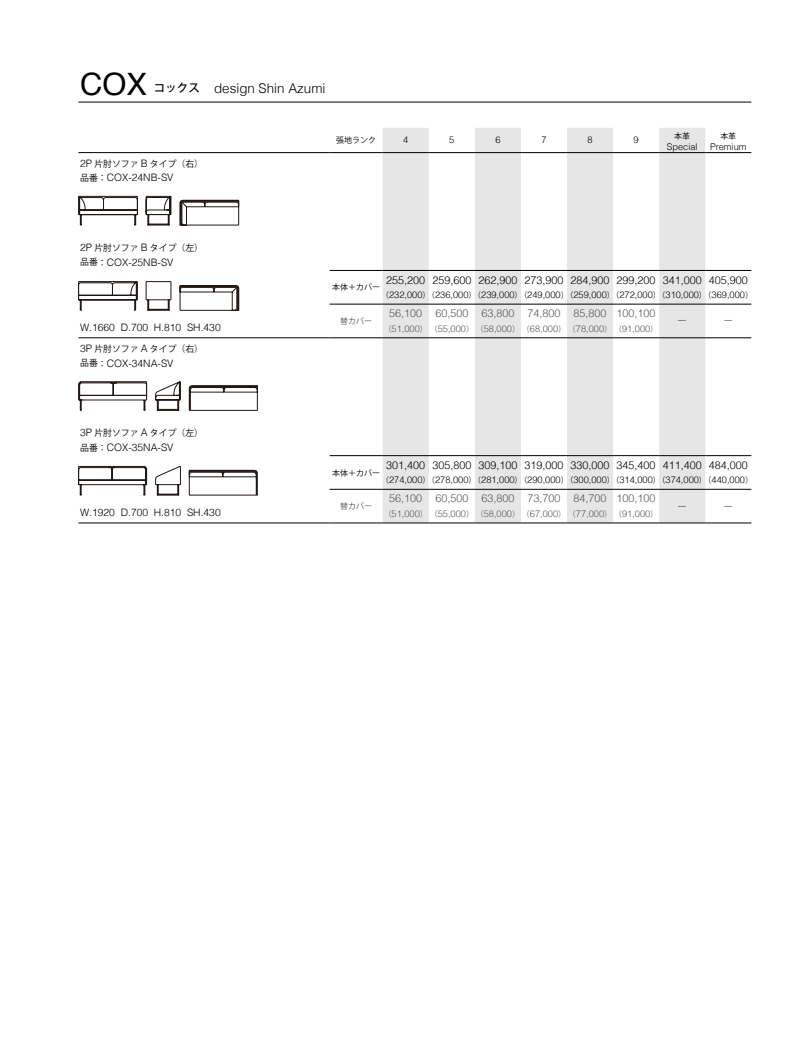
<style>
.page{position:relative;width:801px;height:1042px;background:#fff}
.page>*{position:absolute;margin:0;border:0;box-sizing:border-box;transform-origin:0 0}
.t1{font:30.88px "Helvetica";color:#000}
.t2{font:300 13.38px "Helvetica";color:#000}
.t3{font:300 10.75px "Helvetica";color:#000}
.t4{font:300 10.75px "Helvetica";color:#595757}
.t5{font:300 10.25px "Helvetica";color:#000}
.t6{font:300 9.25px "Helvetica";color:#000}
.t7{font:300 9.25px "Helvetica";color:#595757}
.t8{font:9.25px "Koz Go Pro";color:#595757}
.t9{font:8.88px "Koz Go Pro";color:#000}
.t10{font:8px "Koz Go Pro";color:#000}
.t11{font:8px "Koz Go Pro";color:#595757}
.s1{font-family:"Koz Go Pro";font-weight:500;font-size:11.5px}
.s2{font-family:"Helvetica";font-weight:300;font-size:10.25px}
.s3{font-family:"Koz Go Pro";font-weight:400;font-size:8.88px}
.s4{font-family:"Koz Go Pro";font-weight:400;font-size:8px}
</style>
<div class="page">
<hr style="left:78px;top:102px;width:673px;height:1px;background:#000">
<svg style="left:383px;top:128px;width:322px;height:327px;fill:#e6e6e6"></svg>
<svg style="left:383px;top:271px;width:322px;height:67px"></svg>
<svg style="left:383px;top:456px;width:322px;height:67px"></svg>
<hr style="left:330px;top:338px;width:53px;height:1px;background:#000">
<hr style="left:330px;top:523px;width:53px;height:1px;background:#000">
<hr style="left:330px;top:270px;width:53px;height:1px;background:#000">
<hr style="left:330px;top:304px;width:53px;height:1px;background:#000">
<hr style="left:330px;top:455px;width:53px;height:1px;background:#000">
<hr style="left:330px;top:489px;width:53px;height:1px;background:#000">
<hr style="left:383px;top:270px;width:46px;height:1px;background:#000">
<hr style="left:429px;top:270px;width:46px;height:1px;background:#000">
<hr style="left:475px;top:270px;width:46px;height:1px;background:#000">
<hr style="left:521px;top:270px;width:46px;height:1px;background:#000">
<hr style="left:567px;top:270px;width:46px;height:1px;background:#000">
<hr style="left:613px;top:270px;width:46px;height:1px;background:#000">
<hr style="left:659px;top:270px;width:46px;height:1px;background:#000">
<hr style="left:705px;top:270px;width:46px;height:1px;background:#000">
<hr style="left:383px;top:304px;width:46px;height:1px;background:#000">
<hr style="left:429px;top:304px;width:46px;height:1px;background:#000">
<hr style="left:475px;top:304px;width:46px;height:1px;background:#000">
<hr style="left:521px;top:304px;width:46px;height:1px;background:#000">
<hr style="left:567px;top:304px;width:46px;height:1px;background:#000">
<hr style="left:613px;top:304px;width:46px;height:1px;background:#000">
<hr style="left:659px;top:304px;width:46px;height:1px;background:#000">
<hr style="left:705px;top:304px;width:46px;height:1px;background:#000">
<hr style="left:383px;top:338px;width:46px;height:1px;background:#000">
<hr style="left:429px;top:338px;width:46px;height:1px;background:#000">
<hr style="left:475px;top:338px;width:46px;height:1px;background:#000">
<hr style="left:521px;top:338px;width:46px;height:1px;background:#000">
<hr style="left:567px;top:338px;width:46px;height:1px;background:#000">
<hr style="left:613px;top:338px;width:46px;height:1px;background:#000">
<hr style="left:659px;top:338px;width:46px;height:1px;background:#000">
<hr style="left:705px;top:338px;width:46px;height:1px;background:#000">
<hr style="left:383px;top:455px;width:46px;height:1px;background:#000">
<hr style="left:429px;top:455px;width:46px;height:1px;background:#000">
<hr style="left:475px;top:455px;width:46px;height:1px;background:#000">
<hr style="left:521px;top:455px;width:46px;height:1px;background:#000">
<hr style="left:567px;top:455px;width:46px;height:1px;background:#000">
<hr style="left:613px;top:455px;width:46px;height:1px;background:#000">
<hr style="left:659px;top:455px;width:46px;height:1px;background:#000">
<hr style="left:705px;top:455px;width:46px;height:1px;background:#000">
<hr style="left:383px;top:489px;width:46px;height:1px;background:#000">
<hr style="left:429px;top:489px;width:46px;height:1px;background:#000">
<hr style="left:475px;top:489px;width:46px;height:1px;background:#000">
<hr style="left:521px;top:489px;width:46px;height:1px;background:#000">
<hr style="left:567px;top:489px;width:46px;height:1px;background:#000">
<hr style="left:613px;top:489px;width:46px;height:1px;background:#000">
<hr style="left:659px;top:489px;width:46px;height:1px;background:#000">
<hr style="left:705px;top:489px;width:46px;height:1px;background:#000">
<hr style="left:383px;top:523px;width:46px;height:1px;background:#000">
<hr style="left:429px;top:523px;width:46px;height:1px;background:#000">
<hr style="left:475px;top:523px;width:46px;height:1px;background:#000">
<hr style="left:521px;top:523px;width:46px;height:1px;background:#000">
<hr style="left:567px;top:523px;width:46px;height:1px;background:#000">
<hr style="left:613px;top:523px;width:46px;height:1px;background:#000">
<hr style="left:659px;top:523px;width:46px;height:1px;background:#000">
<hr style="left:705px;top:523px;width:46px;height:1px;background:#000">
<hr style="left:78px;top:338px;width:252px;height:1px;background:#000">
<hr style="left:78px;top:523px;width:252px;height:1px;background:#000">
<hr style="left:78px;top:152px;width:252px;height:1px;background:#000">
<hr style="left:330px;top:152px;width:53px;height:1px;background:#000">
<hr style="left:383px;top:152px;width:46px;height:1px;background:#000">
<hr style="left:429px;top:152px;width:46px;height:1px;background:#000">
<hr style="left:475px;top:152px;width:46px;height:1px;background:#000">
<hr style="left:521px;top:152px;width:46px;height:1px;background:#000">
<hr style="left:567px;top:152px;width:46px;height:1px;background:#000">
<hr style="left:613px;top:152px;width:46px;height:1px;background:#000">
<hr style="left:659px;top:152px;width:46px;height:1px;background:#000">
<hr style="left:705px;top:152px;width:46px;height:1px;background:#000">
<svg style="left:78px;top:196px;width:161px;height:29px"></svg>
<svg style="left:78px;top:281px;width:161px;height:30px"></svg>
<svg style="left:189px;top:385px;width:69px;height:26px"></svg>
<svg style="left:78px;top:381px;width:103px;height:30px"></svg>
<svg style="left:189px;top:470px;width:69px;height:25px"></svg>
<svg style="left:78px;top:466px;width:103px;height:29px"></svg>
<h1 class="t1" style="left:80px;top:71px;width:68px">COX</h1>
<h2 class="t2" style="left:154px;top:82px;width:173px"><span class="s1">コックス</span> design Shin Azumi</h2>
<p class="t9" style="left:80px;top:158px;width:124px"><span class="s2">2P</span> 片肘ソファ <span class="s2">B</span> タイプ（右）</p>
<p class="t5" style="left:80px;top:174px;width:95px"><span class="s3">品番：</span>COX-24NB-SV</p>
<p class="t10" style="left:336px;top:135px;width:41px">張地ランク</p>
<p class="t6" style="left:403px;top:136px;width:7px">4</p>
<p class="t6" style="left:449px;top:136px;width:7px">5</p>
<p class="t6" style="left:495px;top:136px;width:7px">6</p>
<p class="t6" style="left:541px;top:136px;width:7px">7</p>
<p class="t6" style="left:587px;top:136px;width:7px">8</p>
<p class="t6" style="left:633px;top:136px;width:7px">9</p>
<p class="t10" style="left:674px;top:131px;width:17px">本革</p>
<p class="t6" style="left:667px;top:143px;width:32px">Special</p>
<p class="t10" style="left:720px;top:131px;width:17px">本革</p>
<p class="t6" style="left:710px;top:143px;width:38px">Premium</p>
<p class="t9" style="left:80px;top:242px;width:124px"><span class="s2">2P</span> 片肘ソファ <span class="s2">B</span> タイプ（左）</p>
<p class="t5" style="left:80px;top:258px;width:95px"><span class="s3">品番：</span>COX-25NB-SV</p>
<p class="t3" style="left:386px;top:275px;width:363px">255,200 259,600 262,900 273,900 284,900 299,200 341,000 405,900</p>
<p class="t6" style="left:381px;top:291px;width:373px"><span class="s4">（</span>232,000<span class="s4">）（</span>236,000<span class="s4">）（</span>239,000<span class="s4">）（</span>249,000<span class="s4">）（</span>259,000<span class="s4">）（</span>272,000<span class="s4">）（</span>310,000<span class="s4">）（</span>369,000<span class="s4">）</span></p>
<p class="t10" style="left:332px;top:282px;width:49px">本体＋カバー</p>
<p class="t4" style="left:389px;top:309px;width:268px">56,100 60,500 63,800 74,800 85,800 100,100</p>
<p class="t11" style="left:340px;top:316px;width:33px">替カバー</p>
<p class="t5" style="left:80px;top:323px;width:142px">W.1660 D.700 H.810 SH.430</p>
<p class="t7" style="left:384px;top:325px;width:276px"><span class="s4">（</span>51,000<span class="s4">）（</span>55,000<span class="s4">）（</span>58,000<span class="s4">）（</span>68,000<span class="s4">）（</span>78,000<span class="s4">）（</span>91,000<span class="s4">）</span></p>
<p class="t9" style="left:80px;top:343px;width:124px"><span class="s2">3P</span> 片肘ソファ <span class="s2">A</span> タイプ（右）</p>
<p class="t5" style="left:80px;top:359px;width:95px"><span class="s3">品番：</span>COX-34NA-SV</p>
<p class="t8" style="left:677px;top:315px;width:11px">ー</p>
<p class="t8" style="left:723px;top:315px;width:11px">ー</p>
<p class="t9" style="left:80px;top:427px;width:124px"><span class="s2">3P</span> 片肘ソファ <span class="s2">A</span> タイプ（左）</p>
<p class="t5" style="left:80px;top:443px;width:95px"><span class="s3">品番：</span>COX-35NA-SV</p>
<p class="t3" style="left:386px;top:460px;width:363px">301,400 305,800 309,100 319,000 330,000 345,400 411,400 484,000</p>
<p class="t6" style="left:381px;top:476px;width:373px"><span class="s4">（</span>274,000<span class="s4">）（</span>278,000<span class="s4">）（</span>281,000<span class="s4">）（</span>290,000<span class="s4">）（</span>300,000<span class="s4">）（</span>314,000<span class="s4">）（</span>374,000<span class="s4">）（</span>440,000<span class="s4">）</span></p>
<p class="t10" style="left:332px;top:467px;width:49px">本体＋カバー</p>
<p class="t4" style="left:389px;top:494px;width:268px">56,100 60,500 63,800 73,700 84,700 100,100</p>
<p class="t11" style="left:340px;top:501px;width:33px">替カバー</p>
<p class="t5" style="left:80px;top:508px;width:142px">W.1920 D.700 H.810 SH.430</p>
<p class="t7" style="left:384px;top:510px;width:276px"><span class="s4">（</span>51,000<span class="s4">）（</span>55,000<span class="s4">）（</span>58,000<span class="s4">）（</span>67,000<span class="s4">）（</span>77,000<span class="s4">）（</span>91,000<span class="s4">）</span></p>
<p class="t8" style="left:677px;top:500px;width:11px">ー</p>
<p class="t8" style="left:723px;top:500px;width:11px">ー</p>
</div>
